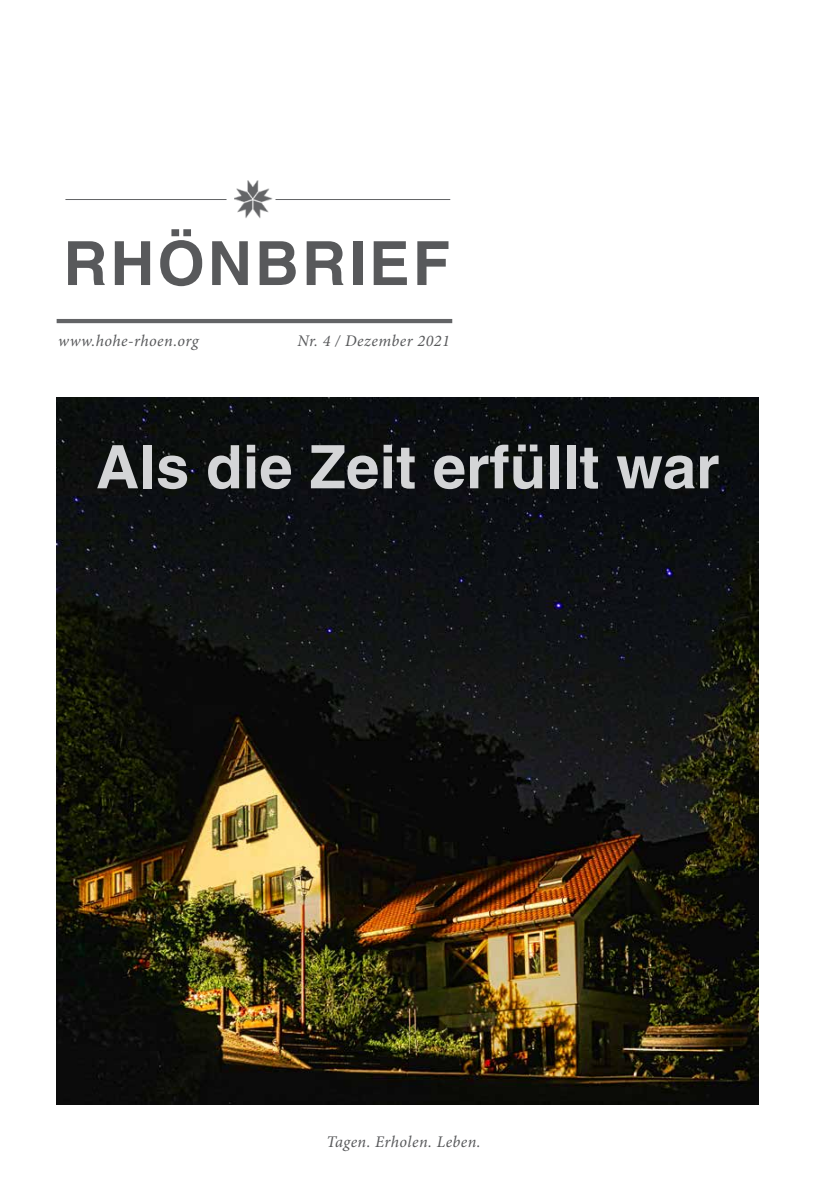
<style>
.page{position:relative;width:815px;height:1177px;background:#fff}
.page>*{position:absolute;margin:0;border:0;box-sizing:border-box;transform-origin:0 0}
.t1{font:700 60.88px "Helvetica";letter-spacing:.05em;color:#58595b}
.t2{font:700 60px "Helvetica";color:#d4d5d7}
.t3{font:italic 16.25px "Minion Pro";letter-spacing:.025em;color:#58595b}
</style>
<div class="page">
<img style="left:234px;top:181px;width:38px;height:37px">
<hr style="left:65px;top:199px;width:162px;height:1px;background:#636466">
<hr style="left:276px;top:199px;width:174px;height:1px;background:#636466">
<hr style="left:57px;top:319px;width:395px;height:4px;background:#636466">
<img style="left:57px;top:397px;width:701px;height:707px">
<h1 class="t1" style="left:63px;top:226px;width:388px">rhönbrief</h1>
<p class="t3" style="left:58px;top:330px;width:142px">www.hohe-rhoen.org</p>
<p class="t3" style="left:298px;top:330px;width:154px">Nr. 4 / Dezember 2021</p>
<h2 class="t2" style="left:96px;top:430px;width:625px">Als die Zeit erfüllt war</h2>
<p class="t3" style="left:326px;top:1131px;width:156px">Tagen. Erholen. Leben.</p>
</div>
